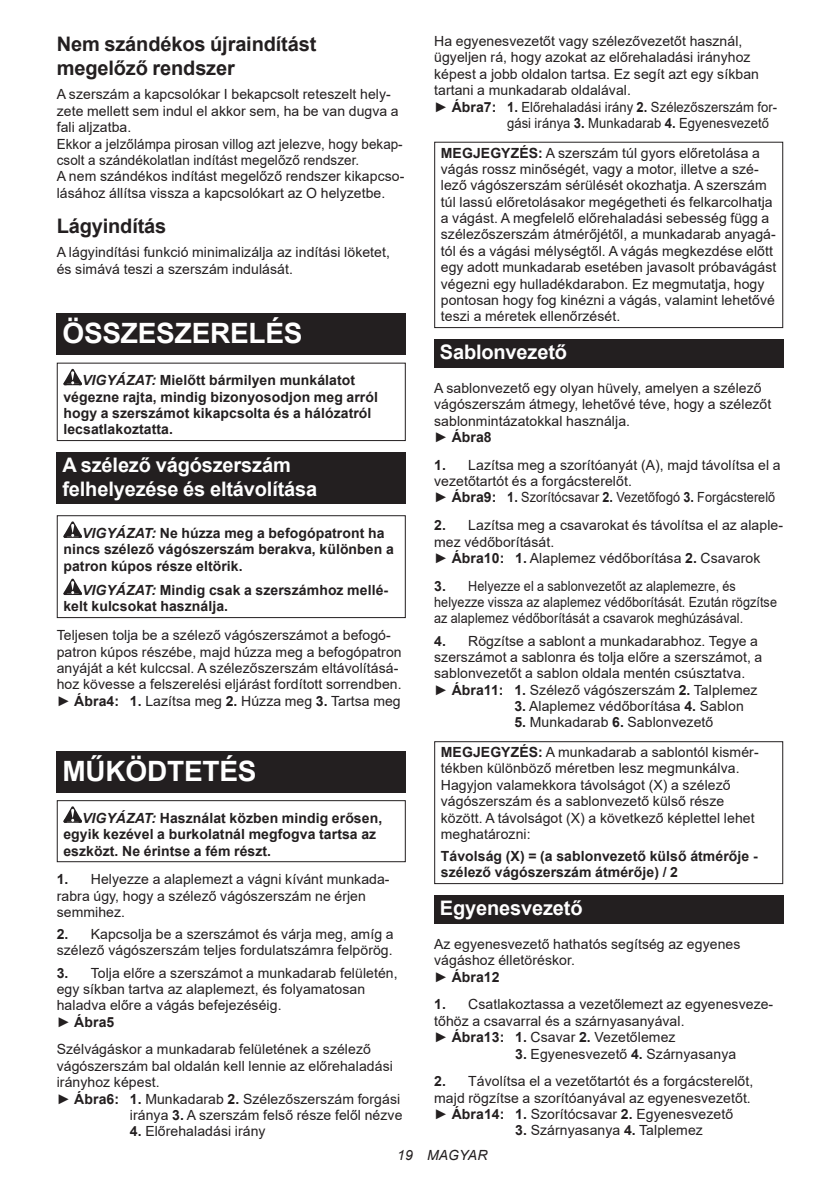
<style>
.page{position:relative;width:840px;height:1191px;background:#fff}
.page>*{position:absolute;margin:0;border:0;box-sizing:border-box;transform-origin:0 0}
.t1{font:700 28px "Arial";letter-spacing:-.01em;color:#fff}
.t2{font:700 20px/23.4px "Arial";letter-spacing:-.01em;color:#fff}
.t3{font:700 20px/23.4px "Arial";letter-spacing:-.01em;color:#231f20}
.t4{font:14px/16.4px "Arial";letter-spacing:.005em;color:#231f20}
.t5{font:700 14px/16.4px "Arial";letter-spacing:.005em;color:#231f20}
.t6{font:14px/16.4px "Arial";letter-spacing:.005em;color:#231f20;scale:.9 1}
.t7{font:14px "Arial";letter-spacing:.005em;color:#231f20;scale:.93 1}
.t8{font:italic 14px "Arial";letter-spacing:.005em;color:#231f20}
.s1{font-style:italic}
.s2{font-weight:700}
</style>
<div class="page">
<div style="left:57px;top:313px;width:348px;height:41px;background:#231f20"></div>
<svg style="left:63px;top:369px;width:19px;height:16px"></svg>
<div style="left:57px;top:363px;width:348px;height:78px;border:1px solid #231f20"></div>
<div style="left:57px;top:452px;width:348px;height:52px;background:#231f20"></div>
<svg style="left:63px;top:521px;width:19px;height:17px"></svg>
<svg style="left:63px;top:578px;width:19px;height:17px"></svg>
<div style="left:57px;top:515px;width:348px;height:103px;border:1px solid #231f20"></div>
<div style="left:57px;top:751px;width:348px;height:41px;background:#231f20"></div>
<svg style="left:63px;top:806px;width:19px;height:16px"></svg>
<div style="left:57px;top:800px;width:348px;height:62px;border:1px solid #231f20"></div>
<div style="left:434px;top:142px;width:348px;height:186px;border:1px solid #231f20"></div>
<div style="left:434px;top:339px;width:348px;height:29px;background:#231f20"></div>
<div style="left:434px;top:741px;width:348px;height:143px;border:1px solid #231f20"></div>
<div style="left:434px;top:895px;width:348px;height:29px;background:#231f20"></div>
<h2 class="t3" style="left:57px;top:33px;width:261px">Nem szándékos újraindítást megelőző rendszer</h2>
<p class="t4" style="left:57px;top:86px;width:349px">A szerszám a kapcsolókar I bekapcsolt reteszelt hely&shy;zete mellett sem indul el akkor sem, ha be van dugva a fali aljzatba.<br>Ekkor a jelzőlámpa pirosan villog azt jelezve, hogy bekap&shy;csolt a szándékolatlan indítást megelőző rendszer.<br>A nem szándékos indítást megelőző rendszer kikapcso&shy;lásához állítsa vissza a kapcsolókart az O helyzetbe.</p>
<h2 class="t3" style="left:57px;top:214px;width:111px">Lágyindítás</h2>
<p class="t4" style="left:57px;top:244px;width:334px">A lágyindítási funkció minimalizálja az indítási löketet, és simává teszi a szerszám indulását.</p>
<h1 class="t1" style="left:62px;top:314px;width:241px">ÖSSZESZERELÉS</h1>
<p class="t5" style="left:63px;top:372px;width:316px;text-indent:19px"><span class="s1">VIGYÁZAT:</span> Mielőtt bármilyen munkálatot végezne rajta, mindig bizonyosodjon meg arról hogy a szerszámot kikapcsolta és a hálózatról lecsatlakoztatta.</p>
<h2 class="t2" style="left:62px;top:454px;width:256px">A szélező vágószerszám felhelyezése és eltávolítása</h2>
<p class="t5" style="left:63px;top:525px;width:332px;text-indent:19px"><span class="s1">VIGYÁZAT:</span> Ne húzza meg a befogópatront ha nincs szélező vágószerszám berakva, különben a patron kúpos része eltörik.</p>
<p class="t5" style="left:63px;top:582px;width:326px;text-indent:19px"><span class="s1">VIGYÁZAT:</span> Mindig csak a szerszámhoz mellé&shy;kelt kulcsokat használja.</p>
<p class="t4" style="left:57px;top:627px;width:346px">Teljesen tolja be a szélező vágószerszámot a befogó&shy;patron kúpos részébe, majd húzza meg a befogópatron anyáját a két kulccsal. A szélezőszerszám eltávolításá&shy;hoz kövesse a felszerelési eljárást fordított sorrendben. ► <span class="s2">Ábra4: 1.</span> Lazítsa meg <span class="s2">2.</span> Húzza meg <span class="s2">3.</span> Tartsa meg</p>
<h1 class="t1" style="left:62px;top:751px;width:195px">MŰKÖDTETÉS</h1>
<p class="t5" style="left:63px;top:809px;width:320px;text-indent:19px"><span class="s1">VIGYÁZAT:</span> Használat közben mindig erősen, egyik kezével a burkolatnál megfogva tartsa az eszközt. Ne érintse a fém részt.</p>
<p class="t4" style="left:57px;top:871px;width:334px"><span class="s2">1.</span> Helyezze a alaplemezt a vágni kívánt munkada&shy;rabra úgy, hogy a szélező vágószerszám ne érjen semmihez.</p>
<p class="t4" style="left:57px;top:926px;width:338px"><span class="s2">2.</span> Kapcsolja be a szerszámot és várja meg, amíg a szélező vágószerszám teljes fordulatszámra felpörög.</p>
<p class="t4" style="left:57px;top:964px;width:342px"><span class="s2">3.</span> Tolja előre a szerszámot a munkadarab felületén, egy síkban tartva az alaplemezt, és folyamatosan haladva előre a vágás befejezéséig.<br>► <span class="s2">Ábra5</span></p>
<p class="t4" style="left:57px;top:1041px;width:315px">Szélvágáskor a munkadarab felületének a szélező</p>
<p class="t4" style="left:57px;top:1057px;width:337px">vágószerszám bal oldalán kell lennie az előrehaladási</p>
<p class="t4" style="left:57px;top:1074px;width:104px">irányhoz képest.</p>
<p class="t4" style="left:57px;top:1090px;width:345px">► <span class="s2">Ábra6: 1.</span> Munkadarab <span class="s2">2.</span> Szélezőszerszám forgási</p>
<p class="t4" style="left:130px;top:1106px;width:274px">iránya <span class="s2">3.</span> A szerszám felső része felől nézve</p>
<p class="t4" style="left:130px;top:1123px;width:137px"><span class="s2">4.</span> Előrehaladási irány</p>
<p class="t4" style="left:434px;top:33px;width:309px">Ha egyenesvezetőt vagy szélezővezetőt használ,</p>
<p class="t4" style="left:434px;top:49px;width:318px">ügyeljen rá, hogy azokat az előrehaladási irányhoz</p>
<p class="t4" style="left:434px;top:66px;width:326px">képest a jobb oldalon tartsa. Ez segít azt egy síkban</p>
<p class="t4" style="left:434px;top:82px;width:198px">tartani a munkadarab oldalával.</p>
<p class="t4" style="left:434px;top:98px;width:344px">► <span class="s2">Ábra7: 1.</span> Előrehaladási irány <span class="s2">2.</span> Szélezőszerszám for-</p>
<p class="t7" style="left:507px;top:113px;width:283px">gási iránya <span class="s2">3.</span> Munkadarab <span class="s2">4.</span> Egyenesvezető</p>
<p class="t4" style="left:440px;top:144px;width:337px"><span class="s2">MEGJEGYZÉS:</span> A szerszám túl gyors előretolása a vágás rossz minőségét, vagy a motor, illetve a szé&shy;lező vágószerszám sérülését okozhatja. A szerszám túl lassú előretolásakor megégetheti és felkarcolhatja a vágást. A megfelelő előrehaladási sebesség függ a szélezőszerszám átmérőjétől, a munkadarab anyagá&shy;tól és a vágási mélységtől. A vágás megkezdése előtt egy adott munkadarab esetében javasolt próbavágást végezni egy hulladékdarabon. Ez megmutatja, hogy pontosan hogy fog kinézni a vágás, valamint lehetővé teszi a méretek ellenőrzését.</p>
<h2 class="t2" style="left:439px;top:341px;width:129px">Sablonvezető</h2>
<p class="t4" style="left:434px;top:379px;width:338px">A sablonvezető egy olyan hüvely, amelyen a szélező vágószerszám átmegy, lehetővé téve, hogy a szélezőt sablonmintázatokkal használja.<br>► <span class="s2">Ábra8</span></p>
<p class="t4" style="left:434px;top:456px;width:348px"><span class="s2">1.</span> Lazítsa meg a szorítóanyát (A), majd távolítsa el a vezetőtartót és a forgácsterelőt.<br>► <span class="s2">Ábra9: 1.</span> Szorítócsavar <span class="s2">2.</span> Vezetőfogó <span class="s2">3.</span> Forgácsterelő</p>
<p class="t4" style="left:434px;top:517px;width:350px"><span class="s2">2.</span> Lazítsa meg a csavarokat és távolítsa el az alaple&shy;mez védőborítását.<br>► <span class="s2">Ábra10: 1.</span> Alaplemez védőborítása <span class="s2">2.</span> Csavarok</p>
<p class="t6" style="left:434px;top:577px;width:382px"><span class="s2">3.</span> Helyezze el a sablonvezetőt az alaplemezre, és helyezze vissza az alaplemez védőborítását. Ezután rögzítse az alaplemez védőborítását a csavarok meghúzásával.</p>
<p class="t4" style="left:434px;top:632px;width:329px"><span class="s2">4.</span> Rögzítse a sablont a munkadarabhoz. Tegye a szerszámot a sablonra és tolja előre a szerszámot, a sablonvezetőt a sablon oldala mentén csúsztatva. ► <span class="s2">Ábra11: 1.</span> Szélező vágószerszám <span class="s2">2.</span> Talplemez</p>
<p class="t4" style="left:514px;top:698px;width:231px"><span class="s2">3.</span> Alaplemez védőborítása <span class="s2">4.</span> Sablon</p>
<p class="t4" style="left:440px;top:707px;width:319px;line-height:29.6px;text-indent:73px"><span class="s2">5.</span> Munkadarab <span class="s2">6.</span> Sablonvezető<br><span class="s2">MEGJEGYZÉS:</span> A munkadarab a sablontól kismér-</p>
<p class="t4" style="left:440px;top:760px;width:315px">tékben különböző méretben lesz megmunkálva.<br>Hagyjon valamekkora távolságot (X) a szélező vágószerszám és a sablonvezető külső része között. A távolságot (X) a következő képlettel lehet meghatározni:</p>
<p class="t5" style="left:440px;top:848px;width:318px">Távolság (X) = (a sablonvezető külső átmérője - szélező vágószerszám átmérője) / 2</p>
<h2 class="t2" style="left:439px;top:897px;width:144px">Egyenesvezető</h2>
<p class="t4" style="left:434px;top:935px;width:307px">Az egyenesvezető hathatós segítség az egyenes vágáshoz élletöréskor.<br>► <span class="s2">Ábra12</span></p>
<p class="t4" style="left:434px;top:996px;width:340px"><span class="s2">1.</span> Csatlakoztassa a vezetőlemezt az egyenesveze&shy;tőhöz a csavarral és a szárnyasanyával.<br>► <span class="s2">Ábra13: 1.</span> Csavar <span class="s2">2.</span> Vezetőlemez</p>
<p class="t4" style="left:515px;top:1045px;width:222px"><span class="s2">3.</span> Egyenesvezető <span class="s2">4.</span> Szárnyasanya</p>
<p class="t4" style="left:434px;top:1073px;width:320px"><span class="s2">2.</span> Távolítsa el a vezetőtartót és a forgácsterelőt, majd rögzítse a szorítóanyával az egyenesvezetőt. ► <span class="s2">Ábra14: 1.</span> Szorítócsavar <span class="s2">2.</span> Egyenesvezető</p>
<p class="t4" style="left:515px;top:1122px;width:189px"><span class="s2">3.</span> Szárnyasanya <span class="s2">4.</span> Talplemez</p>
<p class="t8" style="left:397px;top:1146px;width:92px">19 MAGYAR</p>
</div>
